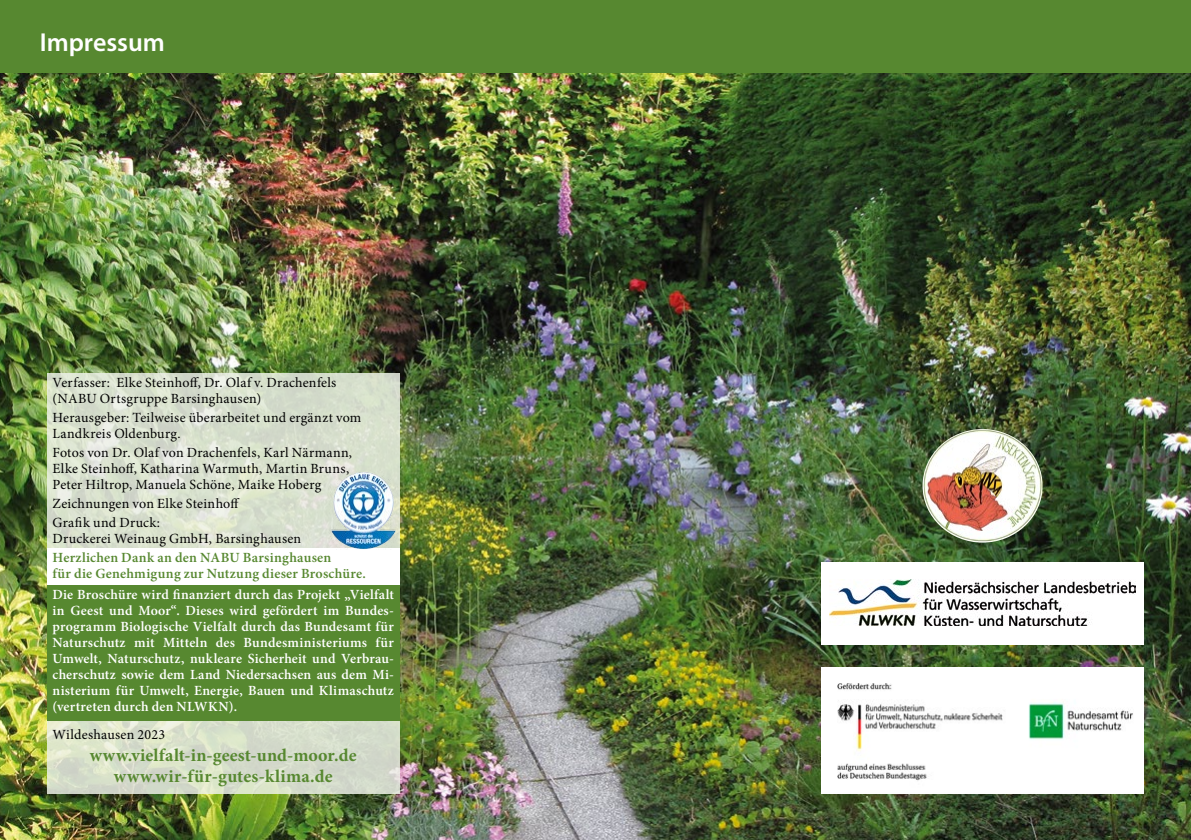
<style>
.page{position:relative;width:1191px;height:840px;background:#fff}
.page>*{position:absolute;margin:0;border:0;box-sizing:border-box;transform-origin:0 0}
.t1{font:600 26px "Myriad Pro";color:#fff}
.t2{font:700 18px/21.6px "Minion Pro";letter-spacing:.015em;color:#578830;text-align:center}
.t3{font:14px/16px "Minion Pro";letter-spacing:.015em;color:#000}
.t4{font:600 14px/16px "Minion Pro";letter-spacing:.015em;color:#fff;text-align:justify}
.t5{font:600 14px/16px "Minion Pro";letter-spacing:.02em;color:#578830}
</style>
<div class="page">
<div style="left:0;top:0;width:1191px;height:74px;background:#578830"></div>
<img style="left:0;top:74px;width:1191px;height:765px">
<img style="left:922px;top:429px;width:120px;height:113px">
<img style="left:821px;top:667px;width:322px;height:125px">
<div style="left:821px;top:562px;width:322px;height:82px;background:#fff"></div>
<img style="left:829px;top:579px;width:306px;height:46px">
<svg style="left:47px;top:372px;width:352px;height:420px;background:#d7dfcc"></svg>
<div style="left:47px;top:584px;width:352px;height:136px;background:#578830"></div>
<div style="left:47px;top:548px;width:352px;height:36px;background:#fff"></div>
<img style="left:329px;top:470px;width:69px;height:79px">
<h1 class="t1" style="left:40px;top:26px;width:127px">Impressum</h1>
<p class="t3" style="left:53px;top:374px;width:285px">Verfasser: Elke Steinhoff, Dr. Olaf v. Drachenfels (NABU Ortsgruppe Barsinghausen)</p>
<p class="t3" style="left:53px;top:409px;width:310px">Herausgeber: Teilweise überarbeitet und ergänzt vom<br>Landkreis Oldenburg.</p>
<p class="t3" style="left:53px;top:444px;width:301px">Fotos von Dr. Olaf von Drachenfels, Karl Närmann,<br>Elke Steinhoff, Katharina Warmuth, Martin Bruns,<br>Peter Hiltrop, Manuela Schöne, Maike Hoberg</p>
<p class="t3" style="left:53px;top:494px;width:189px;line-height:18.8px">Zeichnungen von Elke Steinhoff<br>Grafik und Druck:</p>
<p class="t3" style="left:53px;top:530px;width:250px">Druckerei Weinaug GmbH, Barsinghausen</p>
<p class="t5" style="left:53px;top:548px;width:315px">Herzlichen Dank an den NABU Barsinghausen<br>für die Genehmigung zur Nutzung dieser Broschüre.</p>
<p class="t4" style="left:53px;top:586px;width:343px">Die Broschüre wird finanziert durch das Projekt „Vielfalt in Geest und Moor“. Dieses wird gefördert im Bundes&shy;programm Biologische Vielfalt durch das Bundesamt für Naturschutz mit Mitteln des Bundesministeriums für Umwelt, Naturschutz, nukleare Sicherheit und Verbrau&shy;cherschutz sowie dem Land Niedersachsen aus dem Mi&shy;nisterium für Umwelt, Energie, Bauen und Klimaschutz (vertreten durch den NLWKN).</p>
<p class="t3" style="left:53px;top:726px;width:114px">Wildeshausen 2023</p>
<p class="t2" style="left:90px;top:743px;width:268px">www.vielfalt-in-geest-und-moor.de www.wir-für-gutes-klima.de</p>
</div>
